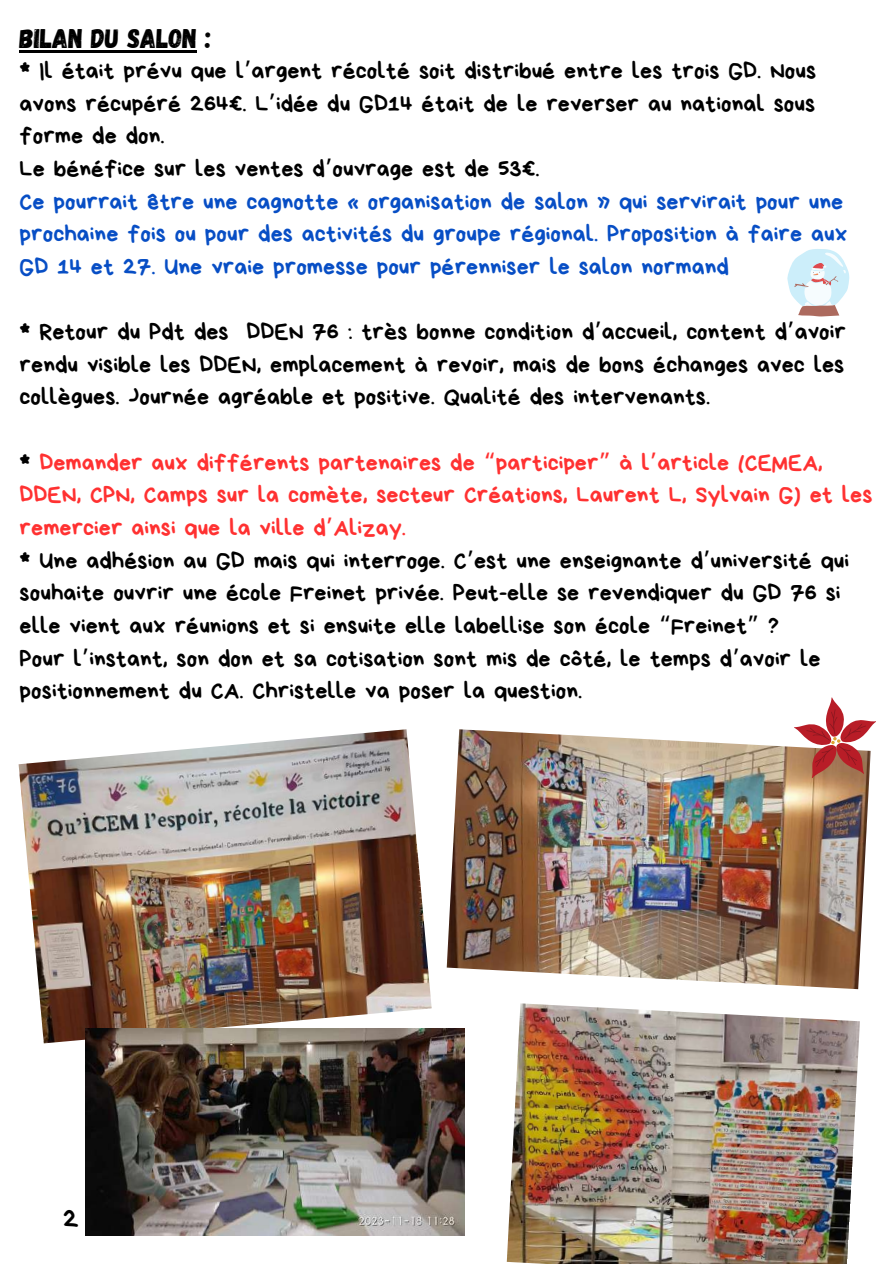
<style>
.page{position:relative;width:893px;height:1264px;background:#fff}
.page>*{position:absolute;margin:0;border:0;box-sizing:border-box;transform-origin:0 0}
.t1{font:27px "Gagalin";color:#000}
.t2{font:27px "Bryndan Write";color:#000}
.t3{font:24px/32.7px "Bryndan Write";color:#000;text-align:justify}
.t4{font:24px/32.7px "Bryndan Write";color:#074ec5}
.s1{color:#000}
.s2{font-family:"Noto Sans Gurmukhi";color:#000}
.s3{font-family:"Noto Sans Gurmukhi"}
.s4{color:#ff3131}
.s5{font-family:"Noto Sans Gurmukhi";color:#ff3131}
</style>
<div class="page">
<hr style="left:20px;top:50px;width:177px;height:2px;background:#000">
<img style="left:19px;top:729px;width:412px;height:314px">
<img style="left:446px;top:729px;width:424px;height:260px">
<img style="left:507px;top:1003px;width:352px;height:260px">
<img style="left:86px;top:1028px;width:379px;height:207px">
<svg style="left:787px;top:249px;width:62px;height:67px"></svg>
<svg style="left:794px;top:697px;width:82px;height:81px"></svg>
<p class="t1" style="left:20px;top:20px;width:193px">BILAN du SALON :</p>
<p class="t4" style="left:20px;top:54px;width:829px"><span class="s1">* Il était prévu que l</span><span class="s2">’</span><span class="s1">argent récolté soit distribué entre les trois GD. Nous avons récupéré 264€. L</span><span class="s2">’</span><span class="s1">idée du GD14 était de le reverser au national sous forme de don.<br>Le bénéfice sur les ventes d</span><span class="s2">’</span><span class="s1">ouvrage est de 53€.<br></span>Ce pourrait être une cagnotte « organisation de salon » qui servirait pour une prochaine fois ou pour des activités du groupe régional. Proposition à faire aux GD 14 et 27. Une vraie promesse pour pérenniser le salon normand</p>
<p class="t3" style="left:20px;top:315px;width:827px">* Retour du Pdt des DDEN 76 : très bonne condition d<span class="s3">’</span>accueil, content d<span class="s3">’</span>avoir rendu visible les DDEN, emplacement à revoir, mais de bons échanges avec les collègues. Journée agréable et positive. Qualité des intervenants.</p>
<p class="t3" style="left:20px;top:446px;width:854px;text-align:left">* <span class="s4">Demander aux différents partenaires de</span> <span class="s5">“</span><span class="s4">participer</span><span class="s5">”</span> <span class="s4">à l</span><span class="s5">’</span><span class="s4">article (CEMEA, DDEN, CPN, Camps sur la comète, secteur Créations, Laurent L, Sylvain G) et les remercier ainsi que la ville d</span><span class="s5">’</span><span class="s4">Alizay.<br></span>* Une adhésion au GD mais qui interroge. C<span class="s3">’</span>est une enseignante d<span class="s3">’</span>université qui souhaite ouvrir une école Freinet privée. Peut-elle se revendiquer du GD 76 si elle vient aux réunions et si ensuite elle labellise son école <span class="s3">“</span>Freinet<span class="s3">”</span> ?<br>Pour l<span class="s3">’</span>instant, son don et sa cotisation sont mis de côté, le temps d<span class="s3">’</span>avoir le positionnement du CA. Christelle va poser la question.</p>
<p class="t2" style="left:63px;top:1204px;width:17px">2</p>
</div>
